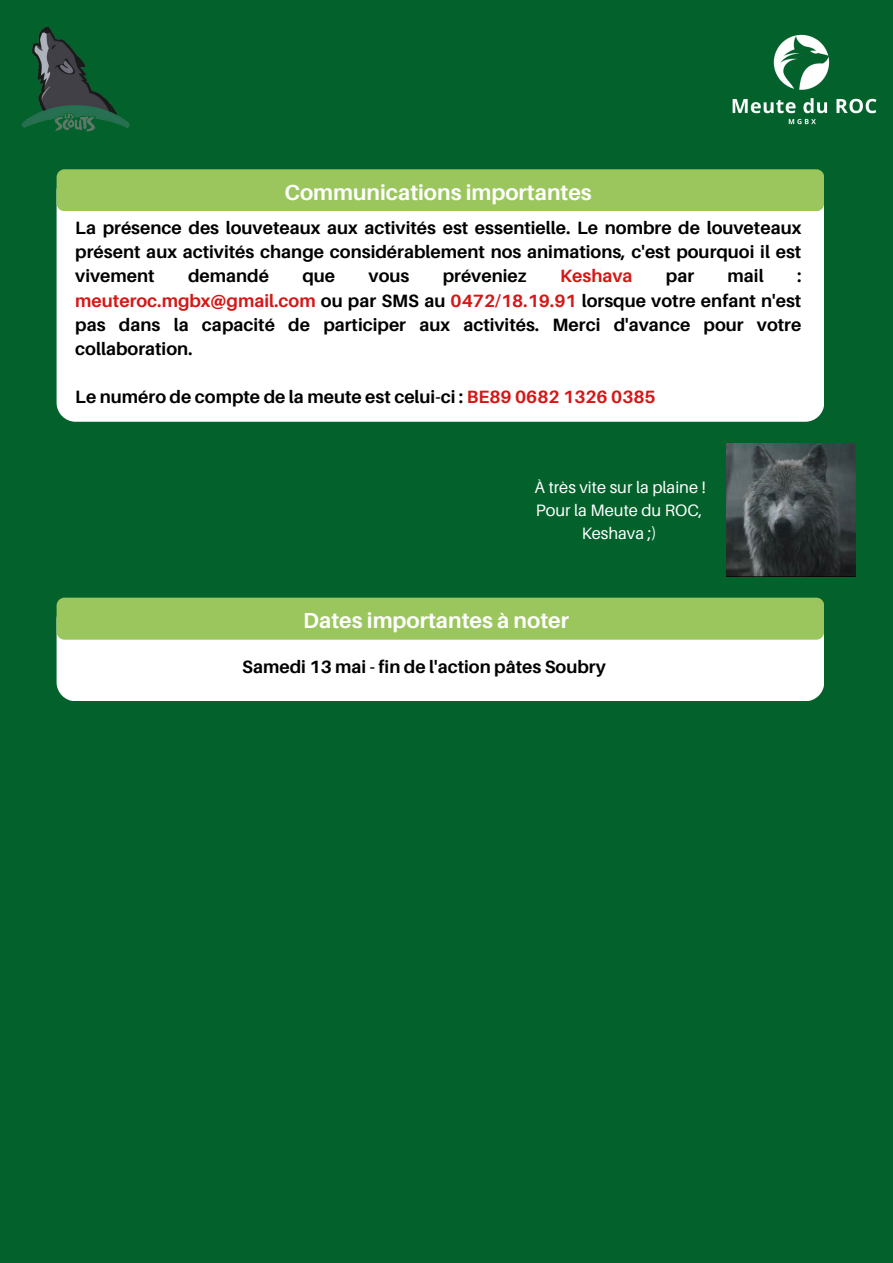
<style>
.page{position:relative;width:893px;height:1263px;background:#03622c}
.page>*{position:absolute;margin:0;border:0;box-sizing:border-box;transform-origin:0 0}
.t1{font:700 21.75px "Aileron";color:#fff}
.t2{font:700 17.85px/24.2px "Aileron";color:#000;text-align:justify}
.t3{font:700 17.85px "Aileron";color:#d61717}
.t4{font:16.5px "Aileron";color:#fff}
.s1{color:#d61717}
</style>
<div class="page">
<div style="left:57px;top:172px;width:767px;height:250px;background:#fff;border-radius:19px"></div>
<div style="left:57px;top:169px;width:767px;height:42px;background:#9bc65d;border-radius:8px"></div>
<div style="left:57px;top:600px;width:767px;height:101px;background:#fff;border-radius:19px"></div>
<div style="left:57px;top:598px;width:767px;height:42px;background:#9bc65d;border-radius:8px"></div>
<img style="left:726px;top:443px;width:129px;height:133px">
<img style="left:732px;top:34px;width:145px;height:91px">
<img style="left:22px;top:26px;width:108px;height:106px">
<p class="t1" style="left:284px;top:178px;width:309px">Communications importantes</p>
<p class="t2" style="left:75px;top:215px;width:727px">La présence des louveteaux aux activités est essentielle. Le nombre de louveteaux présent aux activités change considérablement nos animations, c'est pourquoi il est vivement</p>
<p class="t2" style="left:188px;top:264px;width:83px">demandé</p>
<p class="t2" style="left:302px;top:264px;width:34px">que</p>
<p class="t2" style="left:369px;top:264px;width:42px">vous</p>
<p class="t2" style="left:443px;top:264px;width:85px">préveniez</p>
<p class="t3" style="left:560px;top:265px;width:74px">Keshava</p>
<p class="t2" style="left:666px;top:264px;width:30px">par</p>
<p class="t2" style="left:727px;top:264px;width:38px">mail</p>
<p class="t2" style="left:75px;top:264px;width:727px;text-indent:721px">: <span class="s1">meuteroc.mgbx@gmail.com</span> ou par SMS au <span class="s1">0472/18.19.91</span> lorsque votre enfant n'est pas dans la capacité de participer aux activités. Merci d'avance pour votre collaboration.</p>
<h1 class="t2" style="left:75px;top:385px;width:582px">Le numéro de compte de la meute est celui-ci : <span class="s1">BE89 0682 1326 0385</span></h1>
<p class="t4" style="left:534px;top:477px;width:173px">À très vite sur la plaine !</p>
<p class="t4" style="left:536px;top:500px;width:168px">Pour la Meute du ROC,</p>
<p class="t4" style="left:582px;top:523px;width:76px">Keshava ;)</p>
<h2 class="t1" style="left:303px;top:607px;width:267px">Dates importantes à noter</h2>
<p class="t2" style="left:242px;top:654px;width:365px">Samedi 13 mai - fin de l'action pâtes Soubry</p>
</div>
